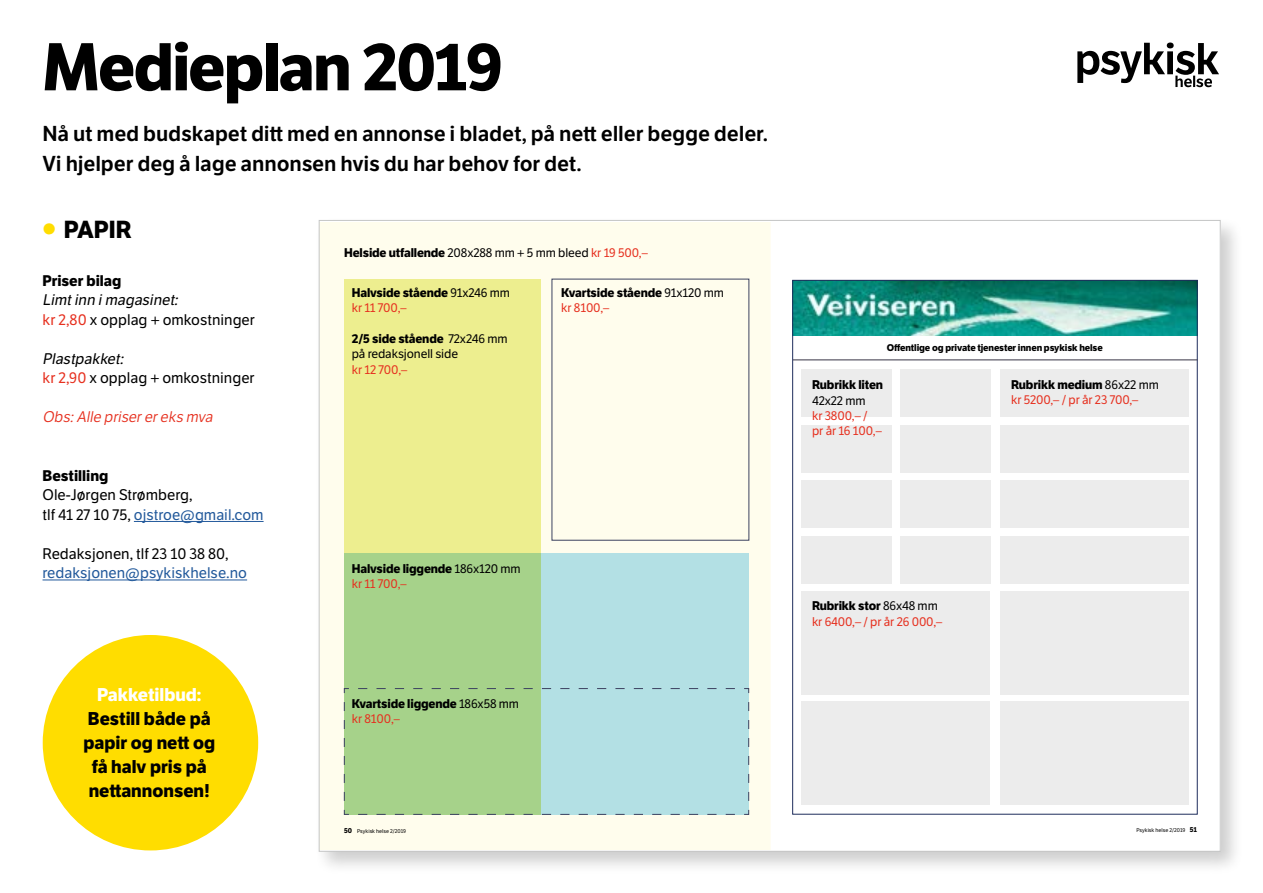
<style>
.page{position:relative;width:1263px;height:893px;background:#fff}
.page>*{position:absolute;margin:0;border:0;box-sizing:border-box;transform-origin:0 0}
.t1{font:700 65.4px "LFT Etica";letter-spacing:-.025em;color:#000}
.t2{font:700 24px "LFT Etica";color:#000}
.t3{font:600 21px/30px "LFT Etica";letter-spacing:-.01em;color:#000}
.t4{font:700 18px/24px "LFT Etica";color:#000;text-align:center}
.t5{font:700 18px "LFT Etica";color:#fff}
.t6{font:600 15.3px "LFT Etica";letter-spacing:-.01em;color:#000}
.t7{font:15px/19.5px "LFT Etica";color:#000}
.t8{font:15px "LFT Etica";color:#22599b}
.t9{font:italic 15px "LFT Etica";color:#e6301f}
.t10{font:700 15px "LFT Etica";color:#000}
.t11{font:700 12.3px/15.3px "LFT Etica";letter-spacing:-.01em;color:#000}
.t12{font:12.3px/15.3px "LFT Etica";letter-spacing:-.01em;color:#e6301f}
.t13{font:12.3px/15.3px "LFT Etica";letter-spacing:-.01em;color:#000}
.t14{font:700 9.45px "LFT Etica";letter-spacing:-.01em;color:#000}
.t15{font:5.4px "LFT Etica";color:#000}
.s1{font-size:39px;color:#fd0}
.s2{font-style:italic}
.s3{color:#e6301f}
.s4{color:#22599b}
.s5{font-weight:400}
.s6{font-weight:400;color:#e6301f}
.s7{font-weight:700}
.s8{font-weight:700;color:#000}
.s9{color:#000}
.s10{font-weight:700;font-size:6.9px}
</style>
<div class="page">
<div style="left:314px;top:216px;width:930px;height:660px;background:#000;opacity:.2"></div>
<div style="left:319px;top:220px;width:901px;height:631px;background:#fff"></div>
<div style="left:321px;top:222px;width:450px;height:627px;background:#fffded"></div>
<div style="left:344px;top:279px;width:197px;height:535px;background:#edee8f"></div>
<svg style="left:344px;top:553px;width:405px;height:135px;background:#acd9b8"></svg>
<svg style="left:344px;top:688px;width:405px;height:127px;background:#abd7b7"></svg>
<img style="left:794px;top:282px;width:401px;height:54px">
<hr style="left:793px;top:360px;width:404px;height:1px;background:#373345">
<div style="left:801px;top:591px;width:188px;height:103px;background:#ececec"></div>
<div style="left:801px;top:701px;width:188px;height:103px;background:#ececec"></div>
<div style="left:1000px;top:591px;width:188px;height:103px;background:#ececec"></div>
<div style="left:1000px;top:701px;width:188px;height:103px;background:#ececec"></div>
<div style="left:1000px;top:757px;width:89px;height:48px;background:#ececec"></div>
<div style="left:1098px;top:757px;width:89px;height:48px;background:#ececec"></div>
<div style="left:1000px;top:369px;width:188px;height:48px;background:#ececec"></div>
<div style="left:1000px;top:425px;width:188px;height:48px;background:#ececec"></div>
<div style="left:1000px;top:480px;width:188px;height:48px;background:#ececec"></div>
<div style="left:1000px;top:536px;width:188px;height:48px;background:#ececec"></div>
<div style="left:801px;top:369px;width:90px;height:48px;background:#ececec"></div>
<div style="left:801px;top:425px;width:90px;height:48px;background:#ececec"></div>
<div style="left:801px;top:480px;width:90px;height:48px;background:#ececec"></div>
<div style="left:801px;top:536px;width:90px;height:48px;background:#ececec"></div>
<div style="left:900px;top:369px;width:90px;height:48px;background:#ececec"></div>
<div style="left:900px;top:425px;width:90px;height:48px;background:#ececec"></div>
<div style="left:900px;top:480px;width:90px;height:48px;background:#ececec"></div>
<div style="left:900px;top:536px;width:90px;height:48px;background:#ececec"></div>
<svg style="left:1077px;top:43px;width:142px;height:44px"></svg>
<hr style="left:134px;top:521px;width:130px;height:1px;background:#22599b">
<hr style="left:43px;top:580px;width:204px;height:1px;background:#22599b">
<div style="left:43px;top:635px;width:215px;height:215px;background:#fd0;border-radius:50%"></div>
<h1 class="t1" style="left:43px;top:27px;width:462px">Medieplan 2019</h1>
<h3 class="t3" style="left:43px;top:119px;width:727px">Nå ut med budskapet ditt med en annonse i bladet, på nett eller begge deler.<br>Vi hjelper deg å lage annonsen hvis du har behov for det.</h3>
<h2 class="t2" style="left:39px;top:215px;width:94px"><span class="s1">•</span> PAPIR</h2>
<p class="t10" style="left:43px;top:271px;width:80px">Priser bilag</p>
<p class="t7" style="left:43px;top:291px;width:214px"><span class="s2">Limtinn imagasinet:<br></span><span class="s3">kr 2,80</span> x opplag + omkostninger</p>
<p class="t7" style="left:43px;top:349px;width:214px"><span class="s2">Plastpakket:<br></span><span class="s3">kr 2,90</span> x opplag + omkostninger</p>
<p class="t9" style="left:43px;top:408px;width:175px">Obs:Alle priserereks mva</p>
<p class="t10" style="left:43px;top:466px;width:67px">Bestilling</p>
<p class="t7" style="left:43px;top:486px;width:223px">Ole-Jørgen Strømberg,<br>tlf 41 27 10 75, <span class="s4">ojstroe@gmail.com</span></p>
<p class="t7" style="left:43px;top:544px;width:188px">Redaksjonen, tlf 23 10 38 80,</p>
<p class="t8" style="left:43px;top:564px;width:206px">redaksjonen@psykiskhelse.no</p>
<p class="t5" style="left:97px;top:684px;width:106px">Pakketilbud:</p>
<p class="t4" style="left:83px;top:707px;width:133px">Bestill både på papir og nett og få halv pris på nettannonsen!</p>
<p class="t6" style="left:344px;top:243px;width:64px">Kolumne</p>
<p class="t11" style="left:352px;top:285px;width:160px">Halvside stående <span class="s5">91x246 mm </span><span class="s6">kr 11 700,–</span></p>
<p class="t13" style="left:352px;top:331px;width:157px"><span class="s7">2/5 side stående</span> 72x246 mm på redaksjonell side</p>
<p class="t12" style="left:352px;top:362px;width:57px">kr 12 700,–</p>
<p class="t13" style="left:344px;top:245px;width:305px"><span class="s7">Helside utfallende</span> 208x288 mm + 5 mm bleed <span class="s3">kr 19 500,–</span></p>
<p class="t11" style="left:561px;top:285px;width:164px">Kvartside stående <span class="s5">91x120 mm </span><span class="s6">kr 8100,–</span></p>
<p class="t11" style="left:352px;top:561px;width:170px">Halvside liggende <span class="s5">186x120 mm </span><span class="s6">kr 11 700,–</span></p>
<p class="t11" style="left:352px;top:696px;width:169px">Kvartside liggende <span class="s5">186x58 mm </span><span class="s6">kr 8100,–</span></p>
<p class="t14" style="left:887px;top:342px;width:217px">Offentlige og private tjenester innen psykisk helse</p>
<p class="t12" style="left:1011px;top:377px;width:149px"><span class="s8">Rubrikk medium</span> <span class="s9">86x22 mm </span>kr 5200,– / pr år 23 700,–</p>
<p class="t11" style="left:812px;top:377px;width:72px">Rubrikk liten</p>
<p class="t13" style="left:812px;top:393px;width:55px">42x22 mm</p>
<p class="t12" style="left:812px;top:408px;width:71px">kr 3800,– / pr år 16 100,–</p>
<p class="t12" style="left:812px;top:599px;width:132px"><span class="s8">Rubrikk stor</span> <span class="s9">86x48 mm </span>kr 6400,– / pr år 26 000,–</p>
<p class="t15" style="left:344px;top:827px;width:63px"><span class="s10">50</span> Psykisk helse 2/2019</p>
<p class="t15" style="left:1136px;top:827px;width:62px">Psykisk helse 2/2019 <span class="s10">51</span></p>
</div>
